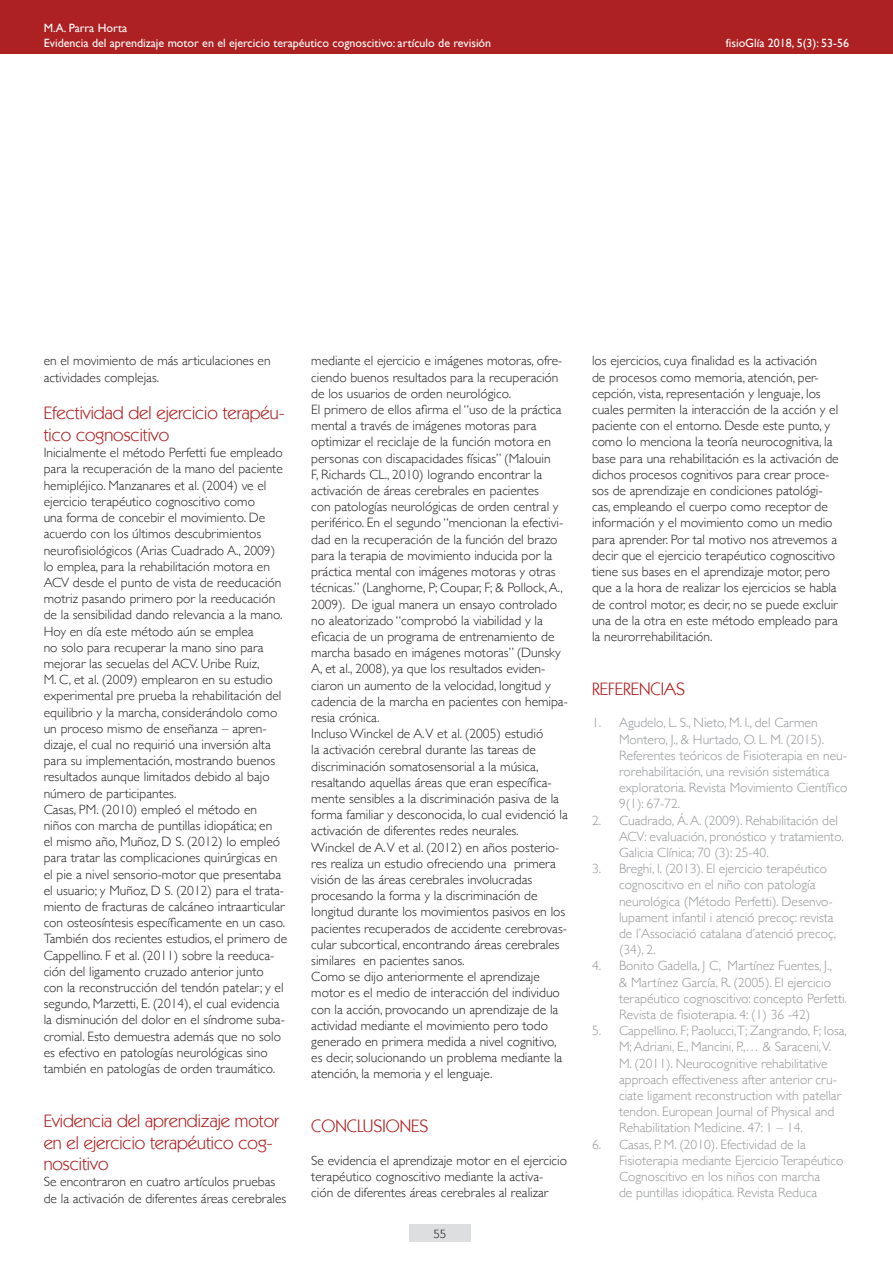
<style>
.page{position:relative;width:893px;height:1263px;background:#fff}
.page>*{position:absolute;margin:0;border:0;box-sizing:border-box;transform-origin:0 0}
.t1{font:18px/21.6px "Kabel IT Cby BT";color:#ae2122}
.t2{font:300 13.5px/16.2px "Gill Sans";color:#231f20}
.t3{font:300 13.5px/16.2px "Gill Sans";color:#939598}
.t4{font:12px "Gill Sans";color:#fff}
.t5{font:12px "Kabel IT Cby BT";color:#231f20}
</style>
<div class="page">
<div style="left:409px;top:1224px;width:62px;height:18px;background:#dddee0"></div>
<div style="left:0;top:0;width:893px;height:53px;background:#ae2122"></div>
<p class="t4" style="left:44px;top:21px;width:85px">M.A. Parra Horta</p>
<p class="t4" style="left:44px;top:36px;width:449px">Evidencia del aprendizaje motor en el ejercicio terapéutico cognoscitivo: artículo de revisión</p>
<p class="t4" style="left:726px;top:36px;width:125px">fisioGlía 2018, 5(3): 53-56</p>
<p class="t2" style="left:44px;top:352px;width:228px">en el movimiento de más articulaciones en actividades complejas.</p>
<p class="t1" style="left:44px;top:402px;width:242px">Efectividad del ejercicio terapéu&shy;tico cognoscitivo</p>
<p class="t2" style="left:44px;top:444px;width:241px">Inicialmente el método Perfetti fue empleado para la recuperación de la mano del paciente hemipléjico. Manzanares et al. (2004) ve el ejercicio terapéutico cognoscitivo como<br>una forma de concebir el movimiento. De acuerdo con los últimos descubrimientos neurofisiológicos (Arias Cuadrado A., 2009) lo emplea, para la rehabilitación motora en ACV desde el punto de vista de reeducación motriz pasando primero por la reeducación de la sensibilidad dando relevancia a la mano.</p>
<p class="t2" style="left:44px;top:622px;width:239px">Hoy en día este método aún se emplea<br>no solo para recuperar la mano sino para mejorar las secuelas del ACV. Uribe Ruiz,<br>M. C, et al. (2009) emplearon en su estudio experimental pre prueba la rehabilitación del equilibrio y la marcha, considerándolo como un proceso mismo de enseñanza – apren&shy;dizaje, el cual no requirió una inversión alta para su implementación, mostrando buenos resultados aunque limitados debido al bajo número de participantes.</p>
<p class="t2" style="left:44px;top:800px;width:245px">Casas, PM. (2010) empleó el método en niños con marcha de puntillas idiopática; en<br>el mismo año, Muñoz, D S. (2012) lo empleó para tratar las complicaciones quirúrgicas en el pie a nivel sensorio-motor que presentaba el usuario; y Muñoz, D S. (2012) para el trata&shy;miento de fracturas de calcáneo intraarticular con osteosíntesis específicamente en un caso.<br>También dos recientes estudios, el primero de Cappellino. F et al. (2011) sobre la reeduca&shy;ción del ligamento cruzado anterior junto<br>con la reconstrucción del tendón patelar; y el segundo, Marzetti, E. (2014), el cual evidencia la disminución del dolor en el síndrome suba&shy;cromial. Esto demuestra además que no solo es efectivo en patologías neurológicas sino también en patologías de orden traumático.</p>
<p class="t1" style="left:44px;top:1109px;width:237px">Evidencia del aprendizaje motor en el ejercicio terapéutico cog&shy;noscitivo</p>
<p class="t2" style="left:44px;top:1173px;width:244px">Se encontraron en cuatro artículos pruebas de la activación de diferentes áreas cerebrales</p>
<p class="t2" style="left:311px;top:352px;width:253px">mediante el ejercicio e imágenes motoras, ofre&shy;ciendo buenos resultados para la recuperación de los usuarios de orden neurológico.</p>
<p class="t2" style="left:311px;top:401px;width:258px">El primero de ellos afirma el “uso de la práctica mental a través de imágenes motoras para optimizar el reciclaje de la función motora en personas con discapacidades físicas” (Malouin<br>F, Richards CL., 2010) logrando encontrar la activación de áreas cerebrales en pacientes<br>con patologías neurológicas de orden central y periférico. En el segundo “mencionan la efectivi&shy;dad en la recuperación de la función del brazo para la terapia de movimiento inducida por la práctica mental con imágenes motoras y otras técnicas.” (Langhorne, P; Coupar, F; &amp; Pollock, A., 2009). De igual manera un ensayo controlado no aleatorizado “comprobó la viabilidad y la eficacia de un programa de entrenamiento de marcha basado en imágenes motoras” (Dunsky A, et al., 2008), ya que los resultados eviden&shy;ciaron un aumento de la velocidad, longitud y cadencia de la marcha en pacientes con hemipa&shy;resia crónica.</p>
<p class="t2" style="left:311px;top:725px;width:258px">Incluso Winckel de A.V et al. (2005) estudió<br>la activación cerebral durante las tareas de discriminación somatosensorial a la música, resaltando aquellas áreas que eran específica&shy;mente sensibles a la discriminación pasiva de la forma familiar y desconocida, lo cual evidenció la activación de diferentes redes neurales.</p>
<p class="t2" style="left:311px;top:838px;width:257px">Winckel de A.V et al. (2012) en años posterio&shy;res realiza un estudio ofreciendo una primera visión de las áreas cerebrales involucradas procesando la forma y la discriminación de longitud durante los movimientos pasivos en los pacientes recuperados de accidente cerebrovas&shy;cular subcortical, encontrando áreas cerebrales similares en pacientes sanos.</p>
<p class="t2" style="left:311px;top:968px;width:253px">Como se dijo anteriormente el aprendizaje motor es el medio de interacción del individuo con la acción, provocando un aprendizaje de la actividad mediante el movimiento pero todo generado en primera medida a nivel cognitivo, es decir, solucionando un problema mediante la atención, la memoria y el lenguaje.</p>
<p class="t1" style="left:311px;top:1115px;width:119px">CONCLUSIONES</p>
<p class="t2" style="left:311px;top:1151px;width:257px">Se evidencia el aprendizaje motor en el ejercicio terapéutico cognoscitivo mediante la activa&shy;ción de diferentes áreas cerebrales al realizar</p>
<p class="t5" style="left:433px;top:1226px;width:14px">55</p>
<p class="t2" style="left:592px;top:352px;width:248px">los ejercicios, cuya finalidad es la activación<br>de procesos como memoria, atención, per&shy;cepción, vista, representación y lenguaje, los cuales permiten la interacción de la acción y el paciente con el entorno. Desde este punto, y como lo menciona la teoría neurocognitiva, la base para una rehabilitación es la activación de dichos procesos cognitivos para crear proce&shy;sos de aprendizaje en condiciones patológi&shy;cas, empleando el cuerpo como receptor de información y el movimiento como un medio para aprender. Por tal motivo nos atrevemos a decir que el ejercicio terapéutico cognoscitivo tiene sus bases en el aprendizaje motor, pero que a la hora de realizar los ejercicios se habla de control motor, es decir, no se puede excluir una de la otra en este método empleado para la neurorrehabilitación.</p>
<p class="t1" style="left:592px;top:677px;width:95px">REFERENCIAS</p>
<p class="t3" style="left:619px;top:714px;width:230px;text-indent:-27px">1. Agudelo, L. S., Nieto, M. l., del Carmen Montero, J., &amp; Hurtado, O. L. M. (2015).<br>Referentes teóricos de Fisioterapia en neu&shy;rorehabilitación, una revisión sistemática exploratoria. Revista Movimiento Científico 9(1): 67-72.</p>
<p class="t3" style="left:619px;top:811px;width:226px;text-indent:-27px">2. Cuadrado, Á. A. (2009). Rehabilitación del<br>ACV: evaluación, pronóstico y tratamiento.<br>Galicia Clínica; 70 (3): 25-40.</p>
<p class="t3" style="left:619px;top:860px;width:218px;text-indent:-27px">3. Breghi, I. (2013). El ejercicio terapéutico cognoscitivo en el niño con patología neurológica (Método Perfetti). Desenvo&shy;lupament infantil i atenció precoç: revista de l’Associació catalana d’atenció precoç, (34), 2.</p>
<p class="t3" style="left:619px;top:957px;width:229px;text-indent:-27px">4. Bonito Gadella, J C, Martínez Fuentes, J.,<br>&amp; Martínez García, R. (2005). El ejercicio terapéutico cognoscitivo: concepto Perfetti.<br>Revista de fisioterapia. 4: (1) 36 -42)</p>
<p class="t3" style="left:619px;top:1022px;width:229px;text-indent:-27px">5. Cappellino. F; Paolucci,T; Zangrando, F; Iosa, M; Adriani, E., Mancini, P.,… &amp; Saraceni,V.<br>M. (2011). Neurocognitive rehabilitative approach effectiveness after anterior cru&shy;ciate ligament reconstruction with patellar tendon. European Journal of Physical and Rehabilitation Medicine. 47: 1 – 14.</p>
<p class="t3" style="left:619px;top:1135px;width:226px;text-indent:-27px">6. Casas, P. M. (2010). Efectividad de la Fisioterapia mediante Ejercicio Terapéutico Cognoscitivo en los niños con marcha<br>de puntillas idiopática. Revista Reduca</p>
</div>
